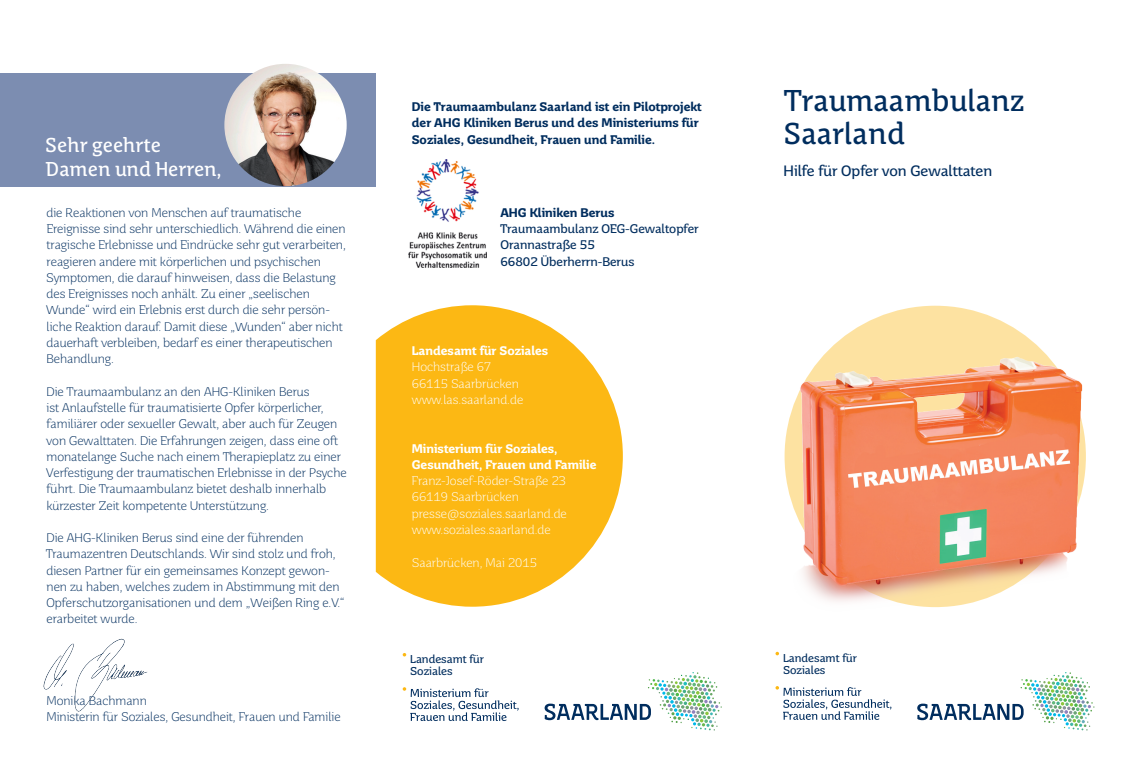
<style>
.page{position:relative;width:1131px;height:766px;background:#fff}
.page>*{position:absolute;margin:0;border:0;box-sizing:border-box;transform-origin:0 0}
.Headline_Titel_24{font:30px/32.5px "Saar Pro Headline";color:#002d5e}
.Headline_Innenteil_2{font:20px/24.4px "Saar Pro Headline";color:#fff}
.Subline{font:15px "Saar Pro";color:#002d5e}
.Fließtext{font:300 12.5px/16.2px "Saar Pro";color:#002d5e}
.Herausgeberinformati{font:300 12.5px/16.2px "Saar Pro";color:#fff}
.Fließtext-2{font:700 12.5px/16.2px "Saar Pro";color:#002d5e}
.Herausgeberinformati-2{font:700 12.5px/16.2px "Saar Pro";color:#fff}
.Fließtext-3{font:12.5px "Saar Pro";color:#002d5e}
.Fließtextüberschrift{font:700 12.5px "Saar Pro";color:#002d5e}
.t1{font:11.38px/12px "Saar Pro";color:#002d5e}
</style>
<div class="page">
<svg style="left:376px;top:305px;width:246px;height:301px;background:#fcc237"></svg>
<img style="left:408px;top:159px;width:78px;height:108px">
<div style="left:0;top:73px;width:376px;height:113px;background:#7c8db1"></div>
<div style="left:784px;top:305px;width:301px;height:302px;background:#fde2a1;border-radius:50%"></div>
<svg style="left:917px;top:672px;width:177px;height:58px"></svg>
<svg style="left:775px;top:686px;width:116px;height:33px"></svg>
<svg style="left:402px;top:687px;width:116px;height:33px"></svg>
<svg style="left:544px;top:672px;width:177px;height:58px"></svg>
<svg style="left:775px;top:651px;width:4px;height:4px"></svg>
<img style="left:224px;top:64px;width:122px;height:122px;border-radius:61px">
<img style="left:43px;top:638px;width:104px;height:74px">
<img style="left:784px;top:332px;width:302px;height:276px">
<p class="Headline_Innenteil_2" style="left:45px;top:133px;width:177px">Sehr geehrte<br>Damen und Herren,</p>
<p class="Fließtext" style="left:46px;top:204px;width:301px">die Reaktionen von Menschen auf traumatische Ereignisse sind sehr unterschiedlich. Während die einen tragische Erlebnisse und Eindrücke sehr gut verarbeiten, reagieren andere mit körperlichen und psychischen Symptomen, die darauf hinweisen, dass die Belastung des Ereignisses noch anhält. Zu einer „seelischen Wunde“ wird ein Erlebnis erst durch die sehr persön&shy;liche Reaktion darauf. Damit diese „Wunden“ aber nicht dauerhaft verbleiben, bedarf es einer therapeutischen Behandlung.</p>
<p class="Fließtext" style="left:46px;top:383px;width:302px">Die Traumaambulanz an den AHG-Kliniken Berus<br>ist Anlaufstelle für traumatisierte Opfer körperlicher, familiärer oder sexueller Gewalt, aber auch für Zeugen von Gewalttaten. Die Erfahrungen zeigen, dass eine oft monatelange Suche nach einem Therapieplatz zu einer Verfestigung der traumatischen Erlebnisse in der Psyche führt. Die Traumaambulanz bietet deshalb innerhalb kürzester Zeit kompetente Unterstützung.</p>
<p class="Fließtext" style="left:46px;top:529px;width:300px">Die AHG-Kliniken Berus sind eine der führenden Traumazentren Deutschlands. Wir sind stolz und froh, diesen Partner für ein gemeinsames Konzept gewon&shy;nen zu haben, welches zudem in Abstimmung mit den Opferschutzorganisationen und dem „Weißen Ring e.V.“ erarbeitet wurde.</p>
<p class="Fließtext" style="left:46px;top:692px;width:102px">Monika Bachmann</p>
<p class="Fließtext" style="left:46px;top:708px;width:296px">Ministerin für Soziales, Gesundheit, Frauen und Familie</p>
<p class="Fließtext-2" style="left:412px;top:99px;width:291px">Die Traumaambulanz Saarland ist ein Pilotprojekt der AHG Kliniken Berus und des Ministeriums für<br>Soziales, Gesundheit, Frauen und Familie.</p>
<p class="Fließtextüberschrift" style="left:500px;top:205px;width:116px">AHG Kliniken Berus</p>
<p class="Fließtext-3" style="left:500px;top:221px;width:200px">Traumaambulanz OEG-Gewaltopfer</p>
<p class="Fließtext-3" style="left:500px;top:237px;width:96px">Orannastraße 55</p>
<p class="Fließtext-3" style="left:500px;top:254px;width:136px">66802 Überherrn-Berus</p>
<p class="Herausgeberinformati-2" style="left:412px;top:342px;width:138px">Landesamt für Soziales</p>
<p class="Herausgeberinformati" style="left:412px;top:359px;width:81px">Hochstraße 67</p>
<p class="Herausgeberinformati" style="left:412px;top:375px;width:109px">66115 Saarbrücken</p>
<p class="Herausgeberinformati" style="left:412px;top:391px;width:113px">www.las.saarland.de</p>
<p class="Herausgeberinformati-2" style="left:412px;top:440px;width:186px">Ministerium für Soziales,<br>Gesundheit, Frauen und Familie</p>
<p class="Herausgeberinformati" style="left:412px;top:472px;width:156px">Franz-Josef-Röder-Straße 23<br>66119 Saarbrücken</p>
<p class="Herausgeberinformati" style="left:412px;top:505px;width:156px">presse@soziales.saarland.de</p>
<p class="Herausgeberinformati" style="left:412px;top:521px;width:140px">www.soziales.saarland.de</p>
<p class="Herausgeberinformati" style="left:412px;top:554px;width:127px">Saarbrücken, Mai 2015</p>
<p class="t1" style="left:410px;top:652px;width:75px">Landesamt für<br>Soziales</p>
<p class="Headline_Titel_24" style="left:783px;top:85px;width:242px">Traumaambulanz<br>Saarland</p>
<p class="Subline" style="left:783px;top:162px;width:210px">Hilfe für Opfer von Gewalttaten</p>
<p class="t1" style="left:783px;top:651px;width:75px">Landesamt für<br>Soziales</p>
</div>
